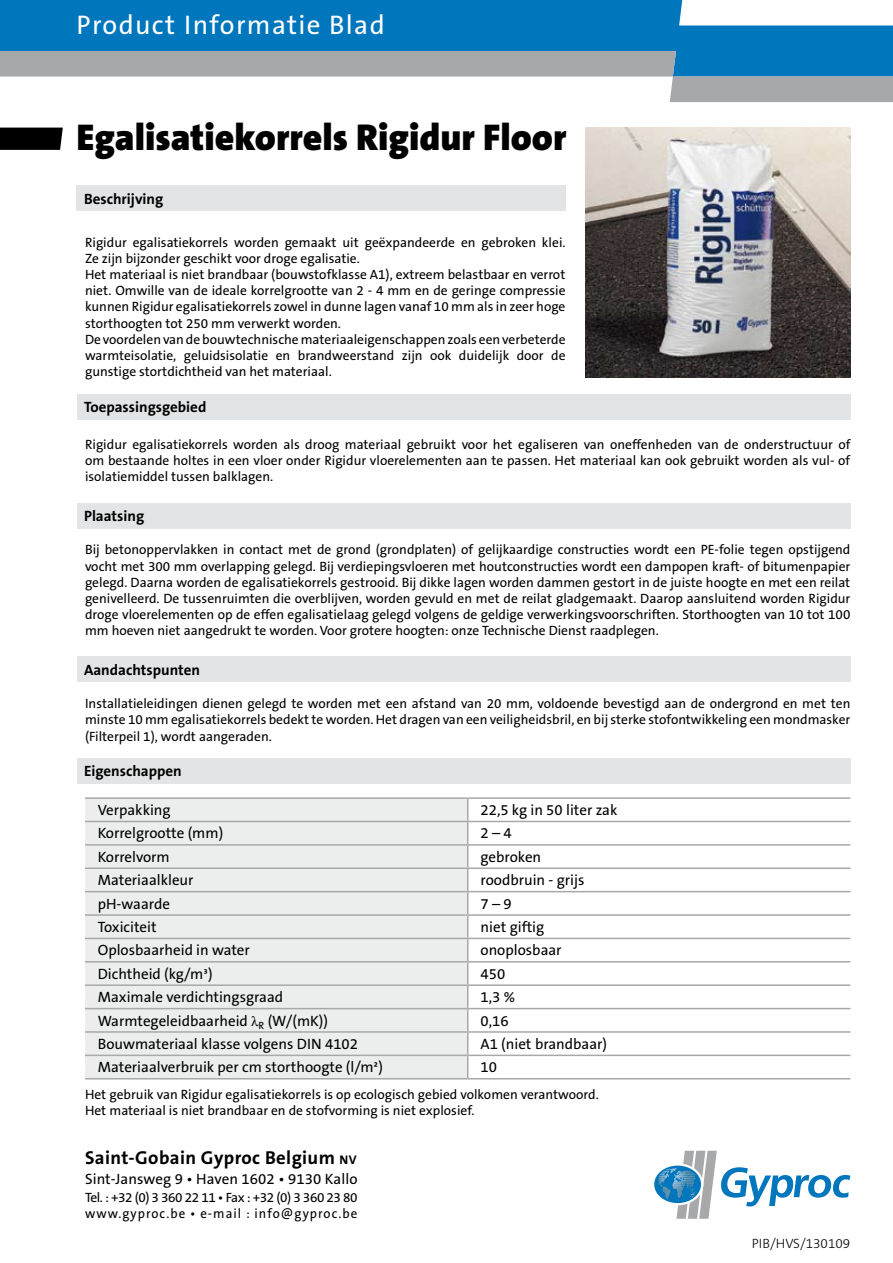
<style>
.page{position:relative;width:893px;height:1263px;background:#fff}
.page>*{position:absolute;margin:0;border:0;box-sizing:border-box;transform-origin:0 0}
.t1{font:900 37.5px "The Sans B9";color:#000}
.t2{font:27px "The Sans B5 Plain";letter-spacing:.05em;color:#fff}
.t3{font:700 18.75px "The Sans B7";letter-spacing:.02em;color:#000}
.t4{font:15px "The Sans B5 Plain";color:#000}
.t5{font:700 15px "The Sans B7";color:#000}
.t6{font:13.5px/16.2px "The Sans B5 Plain";color:#000;text-align:justify}
.t7{font:13.5px/16.5px "The Sans B5 Plain";letter-spacing:.07em;color:#000}
.t8{font:300 13.5px "The Sans B3";color:#000}
.s1{font-size:12.6px}
</style>
<div class="page">
<svg style="left:0;top:128px;width:63px;height:22px"></svg>
<svg style="left:0;top:0;width:893px;height:51px;background:#1e86c4"></svg>
<svg style="left:0;top:51px;width:893px;height:51px"></svg>
<svg style="left:654px;top:1165px;width:47px;height:38px"></svg>
<svg style="left:658px;top:1151px;width:192px;height:68px"></svg>
<div style="left:77px;top:186px;width:489px;height:25px;background:#e3e4e5"></div>
<div style="left:77px;top:394px;width:773px;height:26px;background:#e3e4e5"></div>
<div style="left:77px;top:503px;width:773px;height:25px;background:#e3e4e5"></div>
<div style="left:77px;top:657px;width:773px;height:25px;background:#e3e4e5"></div>
<div style="left:77px;top:758px;width:773px;height:25px;background:#e3e4e5"></div>
<div style="left:85px;top:799px;width:382px;height:279px;background:#eceded"></div>
<hr style="left:468px;top:797px;width:382px;height:2px;background:#a7a8aa">
<svg style="left:467px;top:799px;width:1px;height:279px"></svg>
<hr style="left:85px;top:797px;width:383px;height:2px;background:#a7a8aa">
<hr style="left:85px;top:821px;width:383px;height:1px;background:#a7a8aa">
<hr style="left:468px;top:821px;width:382px;height:1px;background:#a7a8aa">
<hr style="left:85px;top:844px;width:383px;height:2px;background:#a7a8aa">
<hr style="left:468px;top:844px;width:382px;height:2px;background:#a7a8aa">
<hr style="left:85px;top:867px;width:383px;height:2px;background:#a7a8aa">
<hr style="left:468px;top:867px;width:382px;height:2px;background:#a7a8aa">
<hr style="left:85px;top:891px;width:383px;height:1px;background:#a7a8aa">
<hr style="left:468px;top:891px;width:382px;height:1px;background:#a7a8aa">
<hr style="left:85px;top:914px;width:383px;height:2px;background:#a7a8aa">
<hr style="left:468px;top:914px;width:382px;height:2px;background:#a7a8aa">
<hr style="left:85px;top:938px;width:383px;height:1px;background:#a7a8aa">
<hr style="left:468px;top:938px;width:382px;height:1px;background:#a7a8aa">
<hr style="left:85px;top:961px;width:383px;height:1px;background:#a7a8aa">
<hr style="left:468px;top:961px;width:382px;height:1px;background:#a7a8aa">
<hr style="left:85px;top:984px;width:383px;height:2px;background:#a7a8aa">
<hr style="left:468px;top:984px;width:382px;height:2px;background:#a7a8aa">
<hr style="left:85px;top:1008px;width:383px;height:1px;background:#a7a8aa">
<hr style="left:468px;top:1008px;width:382px;height:1px;background:#a7a8aa">
<hr style="left:85px;top:1031px;width:383px;height:2px;background:#a7a8aa">
<hr style="left:468px;top:1031px;width:382px;height:2px;background:#a7a8aa">
<hr style="left:85px;top:1054px;width:383px;height:2px;background:#a7a8aa">
<hr style="left:468px;top:1054px;width:382px;height:2px;background:#a7a8aa">
<hr style="left:85px;top:1078px;width:383px;height:1px;background:#a7a8aa">
<hr style="left:468px;top:1078px;width:382px;height:1px;background:#a7a8aa">
<img style="left:586px;top:128px;width:264px;height:249px">
<svg style="left:251px;top:1015px;width:8px;height:11px"></svg>
<h2 class="t2" style="left:76px;top:11px;width:310px">Product Informatie Blad</h2>
<h1 class="t1" style="left:77px;top:117px;width:491px">Egalisatiekorrels Rigidur Floor</h1>
<p class="t5" style="left:84px;top:191px;width:81px">Beschrijving</p>
<p class="t6" style="left:85px;top:235px;width:482px;text-align:left">Rigidur egalisatiekorrels worden gemaakt uit geëxpandeerde en gebroken klei.<br>Ze zijn bijzonder geschikt voor droge egalisatie.<br>Het materiaal is niet brandbaar (bouwstofklasse A1), extreem belastbaar en verrot niet. Omwille van de ideale korrelgrootte van 2 - 4 mm en de geringe compressie kunnen Rigidur egalisatiekorrels zowel in dunne lagen vanaf 10 mm als in zeer hoge storthoogten tot 250 mm verwerkt worden.<br>De voordelen van de bouwtechnische materiaaleigenschappen zoals een verbeterde warmteisolatie, geluidsisolatie en brandweerstand zijn ook duidelijk door de gunstige stortdichtheid van het materiaal.</p>
<p class="t5" style="left:84px;top:399px;width:124px">Toepassingsgebied</p>
<p class="t6" style="left:85px;top:437px;width:767px">Rigidur egalisatiekorrels worden als droog materiaal gebruikt voor het egaliseren van oneffenheden van de onderstructuur of om bestaande holtes in een vloer onder Rigidur vloerelementen aan te passen. Het materiaal kan ook gebruikt worden als vul- of isolatiemiddel tussen balklagen.</p>
<p class="t5" style="left:84px;top:508px;width:62px">Plaatsing</p>
<p class="t6" style="left:85px;top:542px;width:767px">Bij betonoppervlakken in contact met de grond (grondplaten) of gelijkaardige constructies wordt een PE-folie tegen opstijgend vocht met 300 mm overlapping gelegd. Bij verdiepingsvloeren met houtconstructies wordt een dampopen kraft- of bitumenpapier gelegd. Daarna worden de egalisatiekorrels gestrooid. Bij dikke lagen worden dammen gestort in de juiste hoogte en met een reilat genivelleerd. De tussenruimten die overblijven, worden gevuld en met de reilat gladgemaakt. Daarop aansluitend worden Rigidur droge vloerelementen op de effen egalisatielaag gelegd volgens de geldige verwerkingsvoorschriften. Storthoogten van 10 tot 100 mm hoeven niet aangedrukt te worden. Voor grotere hoogten: onze Technische Dienst raadplegen.</p>
<p class="t5" style="left:84px;top:662px;width:118px">Aandachtspunten</p>
<p class="t6" style="left:85px;top:696px;width:767px">Installatieleidingen dienen gelegd te worden met een afstand van 20 mm, voldoende bevestigd aan de ondergrond en met ten minste 10 mm egalisatiekorrels bedekt te worden. Het dragen van een veiligheidsbril, en bij sterke stofontwikkeling een mondmasker (Filterpeil 1), wordt aangeraden.</p>
<p class="t5" style="left:84px;top:763px;width:99px">Eigenschappen</p>
<p class="t4" style="left:98px;top:802px;width:74px">Verpakking</p>
<p class="t4" style="left:480px;top:802px;width:138px">22,5 kg in 50 liter zak</p>
<p class="t4" style="left:98px;top:825px;width:127px">Korrelgrootte (mm)</p>
<p class="t4" style="left:480px;top:825px;width:33px">2 – 4</p>
<p class="t4" style="left:98px;top:849px;width:73px">Korrelvorm</p>
<p class="t4" style="left:480px;top:849px;width:62px">gebroken</p>
<p class="t4" style="left:98px;top:872px;width:97px">Materiaalkleur</p>
<p class="t4" style="left:480px;top:872px;width:105px">roodbruin - grijs</p>
<p class="t4" style="left:98px;top:896px;width:74px">pH-waarde</p>
<p class="t4" style="left:480px;top:896px;width:33px">7 – 9</p>
<p class="t4" style="left:98px;top:919px;width:60px">Toxiciteit</p>
<p class="t4" style="left:480px;top:919px;width:65px">niet giftig</p>
<p class="t4" style="left:98px;top:942px;width:154px">Oplosbaarheid in water</p>
<p class="t4" style="left:480px;top:942px;width:83px">onoplosbaar</p>
<p class="t4" style="left:98px;top:966px;width:116px">Dichtheid (kg/m³)</p>
<p class="t4" style="left:480px;top:966px;width:26px">450</p>
<p class="t4" style="left:98px;top:989px;width:187px">Maximale verdichtingsgraad</p>
<p class="t4" style="left:480px;top:989px;width:36px">1,3 %</p>
<p class="t4" style="left:98px;top:1013px;width:232px">Warmtegeleidbaarheid <sub>R</sub> (W/(mK))</p>
<p class="t4" style="left:480px;top:1013px;width:30px">0,16</p>
<p class="t4" style="left:98px;top:1036px;width:262px">Bouwmateriaal klasse volgens DIN 4102</p>
<p class="t4" style="left:480px;top:1036px;width:128px">A1 (niet brandbaar)</p>
<p class="t4" style="left:98px;top:1059px;width:287px">Materiaalverbruik per cm storthoogte (l/m²)</p>
<p class="t4" style="left:480px;top:1059px;width:18px">10</p>
<p class="t6" style="left:85px;top:1087px;width:515px">Het gebruik van Rigidur egalisatiekorrels is op ecologisch gebied volkomen verantwoord.<br>Het materiaal is niet brandbaar en de stofvorming is niet explosief.</p>
<h3 class="t3" style="left:85px;top:1148px;width:273px">Saint-Gobain Gyproc Belgium <span class="s1">nv</span></h3>
<p class="t4" style="left:85px;top:1171px;width:274px">Sint-Jansweg 9 • Haven 1602 • 9130 Kallo</p>
<p class="t7" style="left:85px;top:1190px;width:274px">Tel. : +32 (0) 3 360 22 11 • Fax : +32 (0) 3 360 23 80 www.gyproc.be • e-mail : info@gyproc.be</p>
<p class="t8" style="left:752px;top:1236px;width:100px">PIB/HVS/130109</p>
</div>
